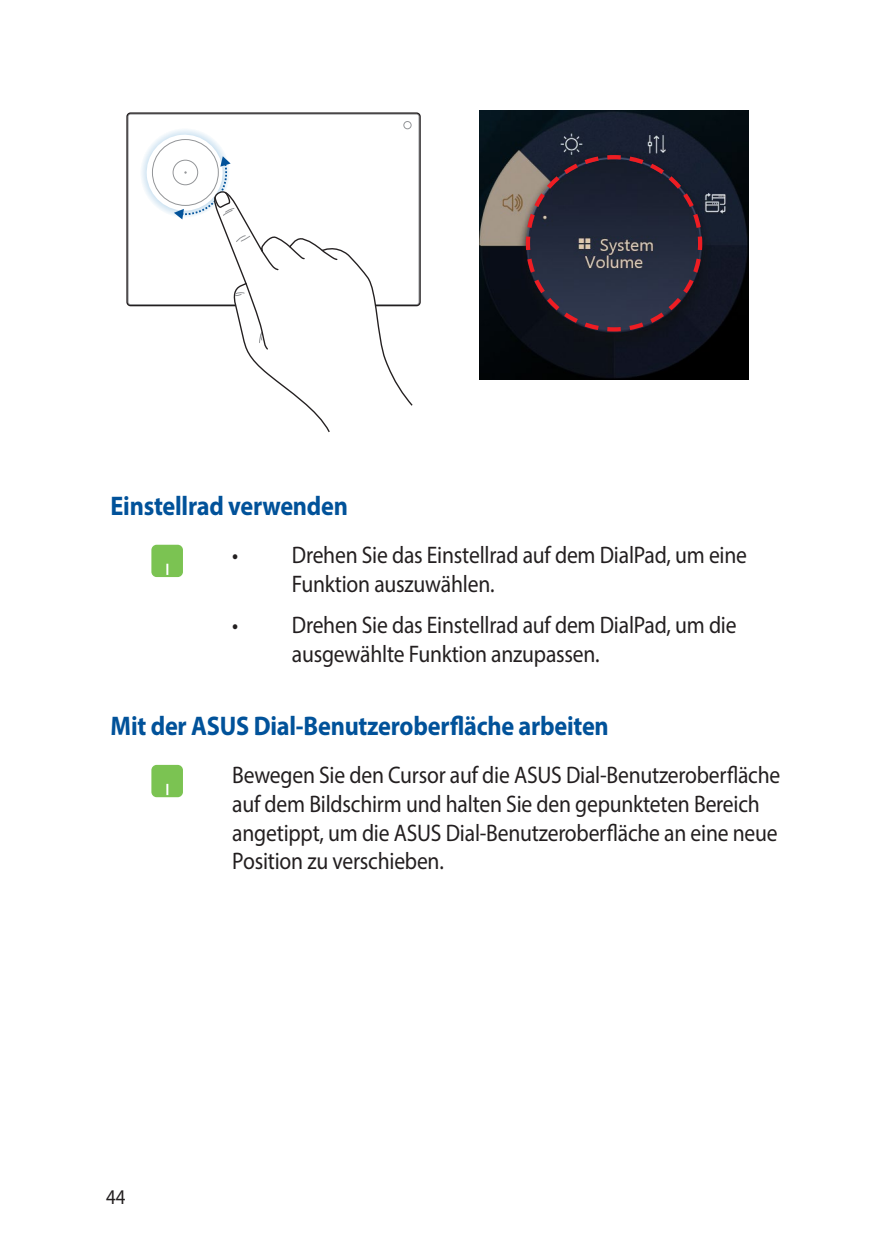
<style>
.page{position:relative;width:893px;height:1259px;background:#fff}
.page>*{position:absolute;margin:0;border:0;box-sizing:border-box;transform-origin:0 0}
.t1{font:700 27px "Myriad Pro";letter-spacing:-.01em;color:#01529a;scale:.9 1}
.t2{font:24px/28.8px "Myriad Pro";letter-spacing:-.01em;color:#231f20;scale:.9 1}
.t3{font:21px "Myriad Pro";color:#231f20;scale:.9 1}
</style>
<div class="page">
<div style="left:151px;top:545px;width:32px;height:32px;background:#7bc352;border-radius:5px"></div>
<svg style="left:166px;top:564px;width:2px;height:11px"></svg>
<div style="left:151px;top:765px;width:32px;height:32px;background:#7bc352;border-radius:5px"></div>
<svg style="left:166px;top:784px;width:2px;height:11px"></svg>
<div style="left:128px;top:114px;width:291px;height:191px;border:1px solid #939598;border-radius:2px"></div>
<div style="left:126px;top:112px;width:295px;height:194px;border:1px solid #231f20;border-radius:4px"></div>
<div style="left:403px;top:121px;width:9px;height:8px;border:1px solid #939598;border-radius:50%"></div>
<svg style="left:211px;top:202px;width:203px;height:231px"></svg>
<svg style="left:236px;top:234px;width:15px;height:8px"></svg>
<svg style="left:261px;top:250px;width:18px;height:21px"></svg>
<svg style="left:288px;top:245px;width:17px;height:16px"></svg>
<svg style="left:320px;top:248px;width:18px;height:13px"></svg>
<svg style="left:141px;top:129px;width:94px;height:90px"></svg>
<svg style="left:234px;top:282px;width:35px;height:69px"></svg>
<img style="left:479px;top:111px;width:269px;height:268px">
<svg style="left:524px;top:153px;width:180px;height:181px;background:#2f2b3a"></svg>
<p class="t1" style="left:111px;top:488px;width:265px">Einstellrad verwenden</p>
<p class="t2" style="left:292px;top:540px;width:507px;text-indent:-60px">• Drehen Sie das Einstellrad auf dem DialPad, um eine<br>Funktion auszuwählen.</p>
<p class="t2" style="left:292px;top:610px;width:496px;text-indent:-60px">• Drehen Sie das Einstellrad auf dem DialPad, um die ausgewählte Funktion anzupassen.</p>
<p class="t1" style="left:111px;top:708px;width:555px">Mit der ASUS Dial-Benutzeroberfläche arbeiten</p>
<p class="t2" style="left:232px;top:760px;width:610px">Bewegen Sie den Cursor auf die ASUS Dial-Benutzeroberfläche auf dem Bildschirm und halten Sie den gepunkteten Bereich angetippt, um die ASUS Dial-Benutzeroberfläche an eine neue Position zu verschieben.</p>
<p class="t3" style="left:106px;top:1184px;width:23px">44</p>
</div>
